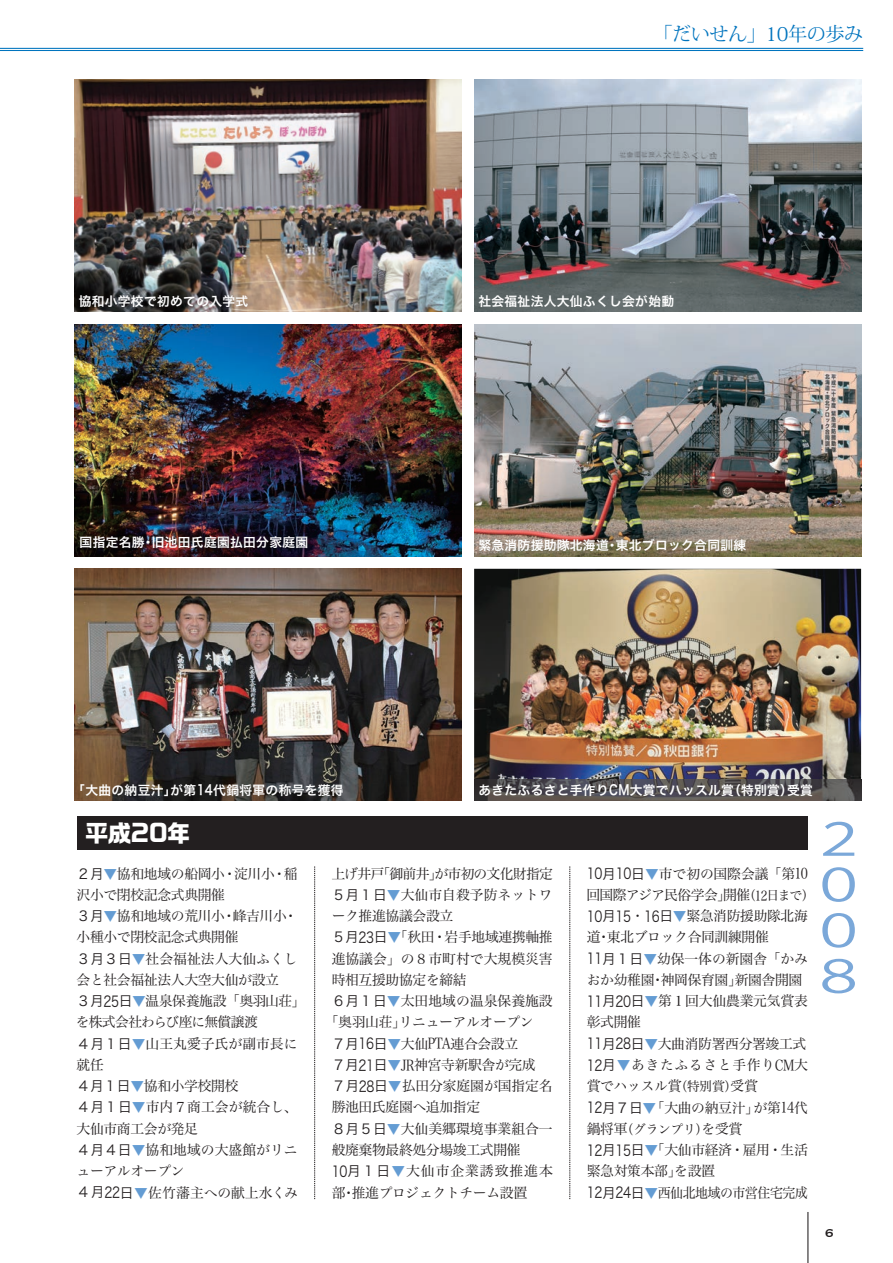
<style>
.page{position:relative;width:893px;height:1263px;background:#fff}
.page>*{position:absolute;margin:0;border:0;box-sizing:border-box;transform-origin:0 0}
.t1{font:44.7px/45.8px "Koz Go Pr 6 N";color:#7ba8d9;text-align:justify;scale:1.35 1}
.t2{font:700 23.4px "Ro G San Srf Std";letter-spacing:-.025em;color:#fff}
.t3{font:19.2px "Koz Min Pro";letter-spacing:-.025em;color:#0074be}
.t4{font:15px "Copperplate";color:#231f20}
.t5{font:13.8px/21.3px "Hira Min Pro W3";letter-spacing:-.025em;color:#231f20}
.t6{font:13.8px "Hira Min Pro W3";color:#231f20}
.t7{font:13.8px "Hira Min Pro W3";letter-spacing:-.005em;color:#231f20}
.t8{font:13.8px "Hira Min Pro W3";letter-spacing:.07em;color:#231f20}
.t9{font:13.8px "Hira Min Pro W3";letter-spacing:-.05em;color:#231f20}
.t10{font:13.8px "Hira Min Pro W3";letter-spacing:-.055em;color:#231f20}
.t11{font:12.75px "Hira Kaku Pro W6";letter-spacing:.025em;color:#fff}
.t12{font:12.75px "Hira Min Pro W3";letter-spacing:-.025em;color:#231f20}
.s1{font-size:13.8px}
.s2{font-family:"Hira Kaku Pro N W3"}
.s3{color:#649cd3}
.s4{font-family:"Hira Kaku Pro N W3";font-size:14.85px}
.s5{font-size:14.85px}
</style>
<div class="page">
<hr style="left:807px;top:1212px;width:1px;height:51px;background:#231f20">
<img style="left:74px;top:80px;width:387px;height:231px">
<img style="left:474px;top:80px;width:387px;height:231px">
<img style="left:74px;top:324px;width:387px;height:232px">
<img style="left:474px;top:324px;width:387px;height:232px">
<img style="left:74px;top:569px;width:387px;height:231px">
<img style="left:474px;top:569px;width:387px;height:210px">
<img style="left:474px;top:779px;width:387px;height:21px">
<div style="left:77px;top:817px;width:731px;height:33px;background:#231f20"></div>
<hr style="left:0;top:48px;width:863px;height:1px;background:#0074be">
<hr style="left:0;top:50px;width:863px;height:1px;background:#0074be">
<svg style="left:314px;top:866px;width:1px;height:333px"></svg>
<svg style="left:570px;top:866px;width:1px;height:333px"></svg>
<h3 class="t3" style="left:654px;top:20px;width:211px">「だいせん」10年の歩み</h3>
<p class="t11" style="left:79px;top:289px;width:171px">協和小学校で初めての入学式</p>
<p class="t11" style="left:478px;top:289px;width:197px">社会福祉法人大仙ふくし会が始動</p>
<p class="t11" style="left:80px;top:531px;width:67px">国指定名勝</p>
<p class="t11" style="left:152px;top:531px;width:158px">旧池田氏庭園払田分家庭園</p>
<p class="t11" style="left:142px;top:531px;width:14px">・</p>
<p class="t11" style="left:616px;top:534px;width:132px">東北ブロック合同訓練</p>
<p class="t11" style="left:478px;top:534px;width:132px">緊急消防援助隊北海道</p>
<p class="t11" style="left:606px;top:534px;width:14px">・</p>
<p class="t11" style="left:478px;top:778px;width:257px">あきたふるさと手作り<span class="s1">CM</span>大賞でハッスル賞</p>
<p class="t11" style="left:72px;top:778px;width:106px">「大曲の納豆汁」</p>
<h2 class="t2" style="left:85px;top:817px;width:107px">平成20年</h2>
<h1 class="t1" style="left:808px;top:817px;width:36px">２<br>０<br>０<br>８</h1>
<p class="t11" style="left:171px;top:778px;width:175px">が第<span class="s1">14</span>代鍋将軍の称号を獲得</p>
<p class="t11" style="left:728px;top:778px;width:67px">（特別賞）</p>
<p class="t11" style="left:787px;top:778px;width:27px">受賞</p>
<p class="t5" style="left:331px;top:861px;width:54px">上げ井戸</p>
<p class="t6" style="left:332px;top:883px;width:223px"><span class="s2">５月１日</span><span class="s3">▼</span>大仙市自殺予防ネットワ</p>
<p class="t5" style="left:332px;top:904px;width:123px">ーク推進協議会設立</p>
<p class="t5" style="left:332px;top:925px;width:223px"><span class="s2">５月</span><span class="s4">23</span><span class="s2">日</span><span class="s3">▼</span>「秋田・岩手地域連携軸推</p>
<p class="t6" style="left:332px;top:947px;width:223px">進協議会」の８市町村で大規模災害</p>
<p class="t5" style="left:332px;top:968px;width:137px">時相互援助協定を締結</p>
<p class="t6" style="left:332px;top:989px;width:223px"><span class="s2">６月１日</span><span class="s3">▼</span>太田地域の温泉保養施設</p>
<p class="t5" style="left:399px;top:1010px;width:137px">リニューアルオープン</p>
<p class="t9" style="left:376px;top:862px;width:178px">「御前井が市初の文化財指定</p>
<p class="t5" style="left:587px;top:861px;width:223px"><span class="s4">10</span><span class="s2">月</span><span class="s4">10</span><span class="s2">日</span><span class="s3">▼</span>市で初の国際会議「第<span class="s5">10</span></p>
<p class="t12" style="left:743px;top:884px;width:73px">（<span class="s1">12</span>日まで(</p>
<p class="t5" style="left:284px;top:861px;width:15px">稲</p>
<p class="t5" style="left:77px;top:861px;width:150px"><span class="s2">２月</span><span class="s3">▼</span>協和地域の船岡小沢小で閉校記念式典開催</p>
<p class="t5" style="left:234px;top:861px;width:42px">淀川小</p>
<p class="t5" style="left:223px;top:861px;width:15px">・</p>
<p class="t5" style="left:272px;top:861px;width:15px">・</p>
<p class="t5" style="left:429px;top:861px;width:15px">」</p>
<p class="t10" style="left:587px;top:883px;width:165px">回国際アジア民俗学会開催</p>
<p class="t5" style="left:717px;top:883px;width:15px">」</p>
<p class="t5" style="left:587px;top:904px;width:223px"><span class="s4">10</span><span class="s2">月</span><span class="s4">15</span><span class="s2">・</span><span class="s4">16</span><span class="s2">日</span><span class="s3">▼</span>緊急消防援助隊北海</p>
<p class="t5" style="left:607px;top:925px;width:164px">東北ブロック合同訓練開催</p>
<p class="t5" style="left:76px;top:904px;width:231px"><span class="s2">３月</span><span class="s3">▼</span>協和地域の荒川小<br>小種小で閉校記念式典開催<br><span class="s2">３月３日</span><span class="s3">▼</span>社会福祉法人大仙ふくし会と社会福祉法人大空大仙が設立<br><span class="s2">３月</span><span class="s4">25</span><span class="s2">日</span><span class="s3">▼</span>温泉保養施設「奥羽山荘「を株式会社わらび座に無償譲渡<br><span class="s2">４月１日</span><span class="s3">▼</span>山王丸愛子氏が副市長に就任<br><span class="s2">４月１日</span><span class="s3">▼</span>協和小学校開校<br><span class="s2">４月１日</span><span class="s3">▼</span>市内７商工会が統合し、大仙市商工会が発足<br><span class="s2">４月４日</span><span class="s3">▼</span>協和地域の大盛館がリニューアルオープン<br><span class="s2">４月</span><span class="s4">22</span><span class="s2">日</span><span class="s3">▼</span>佐竹藩主への献上水くみ</p>
<p class="t5" style="left:233px;top:904px;width:56px">峰吉川小</p>
<p class="t5" style="left:222px;top:904px;width:15px">・</p>
<p class="t5" style="left:284px;top:904px;width:15px">・</p>
<p class="t5" style="left:587px;top:925px;width:15px">道</p>
<p class="t7" style="left:587px;top:947px;width:223px"><span class="s4">11</span><span class="s2">月１日</span><span class="s3">▼</span>幼保一体の新園舎「かみ</p>
<p class="t5" style="left:735px;top:968px;width:69px">新園舎開園</p>
<p class="t5" style="left:597px;top:925px;width:15px">・</p>
<p class="t5" style="left:661px;top:968px;width:83px">神岡保育園」</p>
<p class="t5" style="left:587px;top:968px;width:223px">おか幼稚園<br><span class="s4">11</span><span class="s2">月</span><span class="s4">20</span><span class="s2">日</span><span class="s3">▼</span>第１回大仙農業元気賞表彰式開催<br><span class="s4">11</span><span class="s2">月</span><span class="s4">28</span><span class="s2">日</span><span class="s3">▼</span>大曲消防署西分署竣工式<br><span class="s4">12</span><span class="s2">月</span><span class="s3">▼</span>あきたふるさと手作り<span class="s5">CM</span>大</p>
<p class="t12" style="left:675px;top:1076px;width:85px">（特別賞<span class="s1">受賞</span></p>
<p class="t5" style="left:651px;top:968px;width:15px">・</p>
<p class="t5" style="left:325px;top:1010px;width:83px">「奥羽山荘」</p>
<p class="t5" style="left:332px;top:1031px;width:188px"><span class="s2">７月</span><span class="s4">16</span><span class="s2">日</span><span class="s3">▼</span>大仙<span class="s5">PTA</span>連合会設立</p>
<p class="t5" style="left:332px;top:1053px;width:206px"><span class="s2">７月</span><span class="s4">21</span><span class="s2">日</span><span class="s3">▼</span><span class="s5">JR</span>神宮寺新駅舎が完成</p>
<p class="t7" style="left:332px;top:1074px;width:223px"><span class="s2">７月</span><span class="s4">28</span><span class="s2">日</span><span class="s3">▼</span>払田分家庭園が国指定名</p>
<p class="t5" style="left:332px;top:1095px;width:150px">勝池田氏庭園へ追加指定</p>
<p class="t6" style="left:332px;top:1117px;width:223px"><span class="s2">８月５日</span><span class="s3">▼</span>大仙美郷環境事業組合一</p>
<p class="t5" style="left:332px;top:1138px;width:190px">般廃棄物最終処分場竣工式開催</p>
<p class="t8" style="left:332px;top:1159px;width:223px"><span class="s4">10</span><span class="s2">月１日</span><span class="s3">▼</span>大仙市企業誘致推進本</p>
<p class="t5" style="left:352px;top:1180px;width:177px">推進プロジェクトチーム設置</p>
<p class="t5" style="left:587px;top:1074px;width:96px">賞でハッスル賞</p>
<p class="t12" style="left:724px;top:1076px;width:14px">）</p>
<p class="t5" style="left:587px;top:1095px;width:174px"><span class="s4">12</span><span class="s2">月７日</span><span class="s3">▼</span>「大曲の納豆汁」</p>
<p class="t12" style="left:621px;top:1118px;width:123px">（グランプリ<span class="s1">を受賞</span></p>
<p class="t5" style="left:753px;top:1095px;width:56px">が第<span class="s5">14</span>代</p>
<p class="t5" style="left:587px;top:1117px;width:42px">鍋将軍</p>
<p class="t5" style="left:587px;top:1138px;width:223px"><span class="s4">12</span><span class="s2">月</span><span class="s4">15</span><span class="s2">日</span><span class="s3">▼</span>「大仙市経済・雇用・生活</p>
<p class="t5" style="left:674px;top:1159px;width:42px">を設置</p>
<p class="t12" style="left:695px;top:1118px;width:14px">）</p>
<p class="t5" style="left:587px;top:1159px;width:223px">緊急対策本部」<br><span class="s4">12</span><span class="s2">月</span><span class="s4">24</span><span class="s2">日</span><span class="s3">▼</span>西仙北地域の市営住宅完成</p>
<p class="t5" style="left:332px;top:1180px;width:15px">部</p>
<p class="t5" style="left:342px;top:1180px;width:15px">・</p>
<p class="t4" style="left:825px;top:1223px;width:11px">6</p>
</div>
